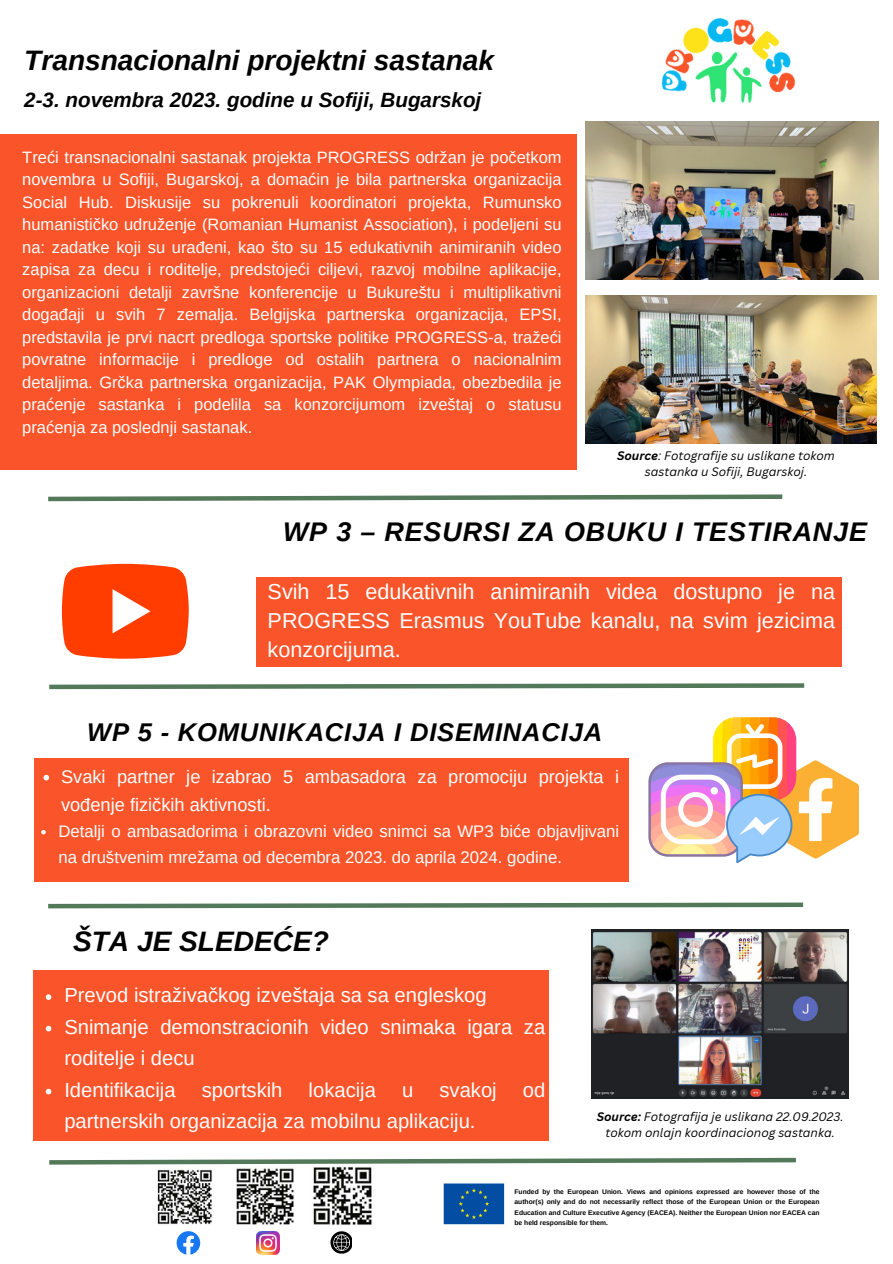
<style>
.page{position:relative;width:893px;height:1264px;background:#fff}
.page>*{position:absolute;margin:0;border:0;box-sizing:border-box;transform-origin:0 0}
.t1{font:italic 700 28.05px "Arimo";color:#000}
.t2{font:italic 700 27px "Arimo";letter-spacing:.03em;color:#000}
.t3{font:italic 700 25.65px "Arimo";letter-spacing:.03em;color:#000}
.t4{font:21.6px/29.2px "Arimo";color:#fff;text-align:justify}
.t5{font:italic 700 20.55px "Arimo";color:#000}
.t6{font:20.25px/31.5px "Arimo";color:#fff}
.t7{font:18.3px/28px "Arimo";color:#fff}
.t8{font:16.8px/25.8px "Arimo";color:#fff}
.t9{font:16.5px/22.5px "Arimo";color:#fff;text-align:justify}
.t10{font:italic 12px/16px "Canva Sans";color:#000;text-align:center}
.t11{font:700 6.75px/10.6px "Arimo";color:#000;text-align:justify}
.s1{font-weight:700}
</style>
<div class="page">
<img style="left:585px;top:122px;width:293px;height:157px">
<img style="left:585px;top:295px;width:291px;height:149px">
<img style="left:661px;top:18px;width:135px;height:85px">
<svg style="left:176px;top:1231px;width:24px;height:23px"></svg>
<img style="left:256px;top:1231px;width:24px;height:23px">
<svg style="left:330px;top:1231px;width:22px;height:22px"></svg>
<img style="left:157px;top:1169px;width:55px;height:56px">
<img style="left:236px;top:1168px;width:58px;height:57px">
<img style="left:313px;top:1167px;width:59px;height:58px">
<img style="left:443px;top:1183px;width:62px;height:42px">
<svg style="left:49px;top:1157px;width:747px;height:8px"></svg>
<svg style="left:49px;top:683px;width:756px;height:7px"></svg>
<svg style="left:48px;top:494px;width:735px;height:8px"></svg>
<svg style="left:48px;top:902px;width:756px;height:7px"></svg>
<div style="left:0;top:134px;width:576px;height:335px;background:#f9542a"></div>
<div style="left:256px;top:577px;width:586px;height:90px;background:#f9542a"></div>
<div style="left:34px;top:758px;width:594px;height:123px;background:#f9542a"></div>
<div style="left:34px;top:970px;width:514px;height:171px;background:#f9542a"></div>
<svg style="left:62px;top:564px;width:127px;height:94px;background:#ff5723"></svg>
<svg style="left:648px;top:717px;width:210px;height:146px"></svg>
<img style="left:592px;top:929px;width:256px;height:169px">
<svg style="left:43px;top:774px;width:6px;height:6px"></svg>
<svg style="left:41px;top:830px;width:5px;height:4px"></svg>
<svg style="left:46px;top:994px;width:5px;height:5px"></svg>
<svg style="left:46px;top:1025px;width:5px;height:6px"></svg>
<svg style="left:46px;top:1088px;width:5px;height:6px"></svg>
<p class="t1" style="left:24px;top:44px;width:471px">Transnacionalni projektni sastanak</p>
<p class="t5" style="left:24px;top:88px;width:458px">2-3. novembra 2023. godine u Sofiji, Bugarskoj</p>
<p class="t9" style="left:22px;top:146px;width:541px">Treći transnacionalni sastanak projekta PROGRESS održan je početkom novembra u Sofiji, Bugarskoj, a domaćin je bila partnerska organizacija Social Hub. Diskusije su pokrenuli koordinatori projekta, Rumunsko humanističko udruženje (Romanian Humanist Association), i podeljeni su na: zadatke koji su urađeni, kao što su 15 edukativnih animiranih video zapisa za decu i roditelje, predstojeći ciljevi, razvoj mobilne aplikacije, organizacioni detalji završne konferencije u Bukureštu i multiplikativni događaji u svih 7 zemalja. Belgijska partnerska organizacija, EPSI, predstavila je prvi nacrt predloga sportske politike PROGRESS-a, tražeći povratne informacije i predloge od ostalih partnera o nacionalnim detaljima. Grčka partnerska organizacija, PAK Olympiada, obezbedila je praćenje sastanka i podelila sa konzorcijumom izveštaj o statusu praćenja za poslednji sastanak.</p>
<p class="t10" style="left:617px;top:447px;width:219px"><span class="s1">Source</span>: Fotografije su uslikane tokom sastanka u Sofiji, Bugarskoj.</p>
<p class="t2" style="left:283px;top:517px;width:585px">WP 3 – RESURSI ZA OBUKU I TESTIRANJE</p>
<p class="t4" style="left:267px;top:576px;width:569px">Svih 15 edukativnih animiranih videa dostupno je na PROGRESS Erasmus YouTube kanalu, na svim jezicima konzorcijuma.</p>
<p class="t3" style="left:87px;top:717px;width:516px">WP 5 - KOMUNIKACIJA I DISEMINACIJA</p>
<p class="t7" style="left:61px;top:762px;width:559px">Svaki partner je izabrao 5 ambasadora za promociju projekta i vođenje fizičkih aktivnosti.</p>
<p class="t8" style="left:58px;top:818px;width:562px">Detalji o ambasadorima i obrazovni video snimci sa WP3 biće objavljivani na društvenim mrežama od decembra 2023. do aprila 2024. godine.</p>
<p class="t1" style="left:73px;top:925px;width:257px">ŠTA JE SLEDEĆE?</p>
<p class="t6" style="left:64px;top:979px;width:424px">Prevod istraživačkog izveštaja sa sa engleskog</p>
<p class="t6" style="left:64px;top:1010px;width:482px">Snimanje demonstracionih video snimaka igara za roditelje i decu</p>
<p class="t6" style="left:64px;top:1073px;width:113px">Identifikacija</p>
<p class="t6" style="left:202px;top:1073px;width:82px">sportskih</p>
<p class="t6" style="left:308px;top:1073px;width:69px">lokacija</p>
<p class="t6" style="left:402px;top:1073px;width:13px">u</p>
<p class="t6" style="left:439px;top:1073px;width:59px">svakoj</p>
<p class="t6" style="left:523px;top:1073px;width:24px">od</p>
<p class="t6" style="left:64px;top:1105px;width:412px">partnerskih organizacija za mobilnu aplikaciju.</p>
<p class="t10" style="left:596px;top:1108px;width:248px"><span class="s1">Source:</span> Fotografija je uslikana 22.09.2023. tokom onlajn koordinacionog sastanka.</p>
<p class="t11" style="left:514px;top:1185px;width:306px">Funded by the European Union. Views and opinions expressed are however those of the author(s) only and do not necessarily reflect those of the European Union or the European Education and Culture Executive Agency (EACEA). Neither the European Union nor EACEA can be held responsible for them.</p>
</div>
